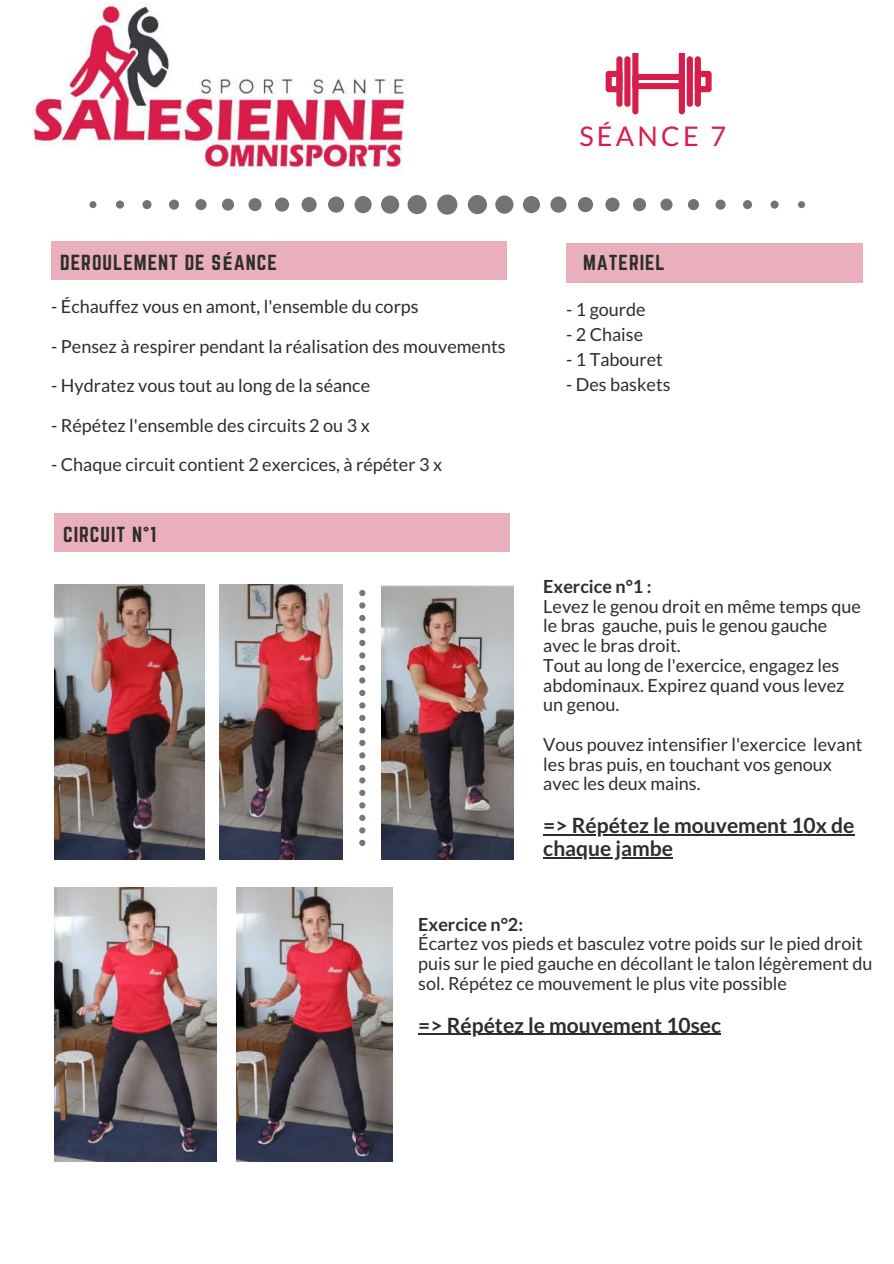
<style>
.page{position:relative;width:894px;height:1264px;background:#fff}
.page>*{position:absolute;margin:0;border:0;box-sizing:border-box;transform-origin:0 0}
.t1{font:27px "Lato";letter-spacing:.12em;color:#d71e4a}
.t2{font:700 21px/23px "Lato";color:#2d2d2d}
.t3{font:19.2px "Norwester";letter-spacing:.05em;color:#2d2d2d}
.t4{font:19.05px "Norwester";letter-spacing:.05em;color:#2d2d2d}
.t5{font:18px/19.6px "Lato";color:#2d2d2d}
.t6{font:700 18px "Lato";color:#2d2d2d}
.s1{font-family:"Noto Sans";font-weight:700}
</style>
<div class="page">
<div style="left:566px;top:244px;width:296px;height:39px;background:#eaafbd"></div>
<div style="left:51px;top:241px;width:455px;height:39px;background:#eaafbd"></div>
<div style="left:694px;top:56px;width:6px;height:51px;background:#d71e4a;border-radius:3px"></div>
<div style="left:686px;top:56px;width:6px;height:51px;background:#d71e4a;border-radius:3px"></div>
<svg style="left:694px;top:71px;width:17px;height:21px"></svg>
<div style="left:616px;top:56px;width:6px;height:51px;background:#d71e4a;border-radius:3px"></div>
<div style="left:624px;top:56px;width:6px;height:51px;background:#d71e4a;border-radius:3px"></div>
<svg style="left:632px;top:53px;width:52px;height:61px"></svg>
<svg style="left:605px;top:71px;width:12px;height:21px"></svg>
<img style="left:32px;top:2px;width:379px;height:168px">
<svg style="left:89px;top:194px;width:715px;height:21px"></svg>
<div style="left:54px;top:513px;width:455px;height:39px;background:#eaafbd"></div>
<img style="left:219px;top:584px;width:123px;height:275px">
<img style="left:54px;top:584px;width:150px;height:275px">
<img style="left:381px;top:585px;width:132px;height:274px">
<img style="left:54px;top:887px;width:162px;height:274px">
<img style="left:237px;top:887px;width:155px;height:274px">
<hr style="left:543px;top:834px;width:311px;height:1px;background:#2d2d2d">
<hr style="left:543px;top:857px;width:130px;height:1px;background:#2d2d2d">
<svg style="left:359px;top:590px;width:6px;height:256px"></svg>
<hr style="left:418px;top:1033px;width:303px;height:1px;background:#2d2d2d">
<h1 class="t1" style="left:579px;top:120px;width:148px">SÉANCE 7</h1>
<p class="t3" style="left:60px;top:253px;width:218px">DEROULEMENT DE S<span class="s1">É</span>ANCE</p>
<p class="t5" style="left:51px;top:296px;width:369px">- Échauffez vous en amont, l'ensemble du corps</p>
<p class="t5" style="left:51px;top:336px;width:456px">- Pensez à respirer pendant la réalisation des mouvements</p>
<p class="t5" style="left:51px;top:375px;width:320px">- Hydratez vous tout au long de la séance</p>
<p class="t5" style="left:51px;top:415px;width:320px">- Répétez l'ensemble des circuits 2 ou 3 x</p>
<p class="t5" style="left:51px;top:454px;width:392px">- Chaque circuit contient 2 exercices, à répéter 3 x</p>
<p class="t3" style="left:63px;top:525px;width:95px">CIRCUIT N°1</p>
<p class="t4" style="left:583px;top:253px;width:83px">MATERIEL</p>
<p class="t5" style="left:566px;top:299px;width:81px">- 1 gourde</p>
<p class="t5" style="left:566px;top:324px;width:78px">- 2 Chaise</p>
<p class="t5" style="left:566px;top:349px;width:98px">- 1 Tabouret</p>
<p class="t5" style="left:566px;top:374px;width:106px">- Des baskets</p>
<p class="t6" style="left:543px;top:575px;width:110px">Exercice n°1 :</p>
<p class="t5" style="left:543px;top:596px;width:319px">Levez le genou droit en même temps que le bras gauche, puis le genou gauche avec le bras droit.<br>Tout au long de l'exercice, engagez les abdominaux. Expirez quand vous levez un genou.</p>
<p class="t5" style="left:543px;top:734px;width:320px">Vous pouvez intensifier l'exercice levant les bras puis, en touchant vos genoux avec les deux mains.</p>
<p class="t2" style="left:543px;top:813px;width:312px">=&gt; Répétez le mouvement 10x de chaque jambe</p>
<p class="t6" style="left:418px;top:913px;width:106px">Exercice n°2:</p>
<p class="t5" style="left:418px;top:933px;width:455px">Écartez vos pieds et basculez votre poids sur le pied droit puis sur le pied gauche en décollant le talon légèrement du sol. Répétez ce mouvement le plus vite possible</p>
<p class="t2" style="left:418px;top:1013px;width:304px">=&gt; Répétez le mouvement 10sec</p>
</div>
